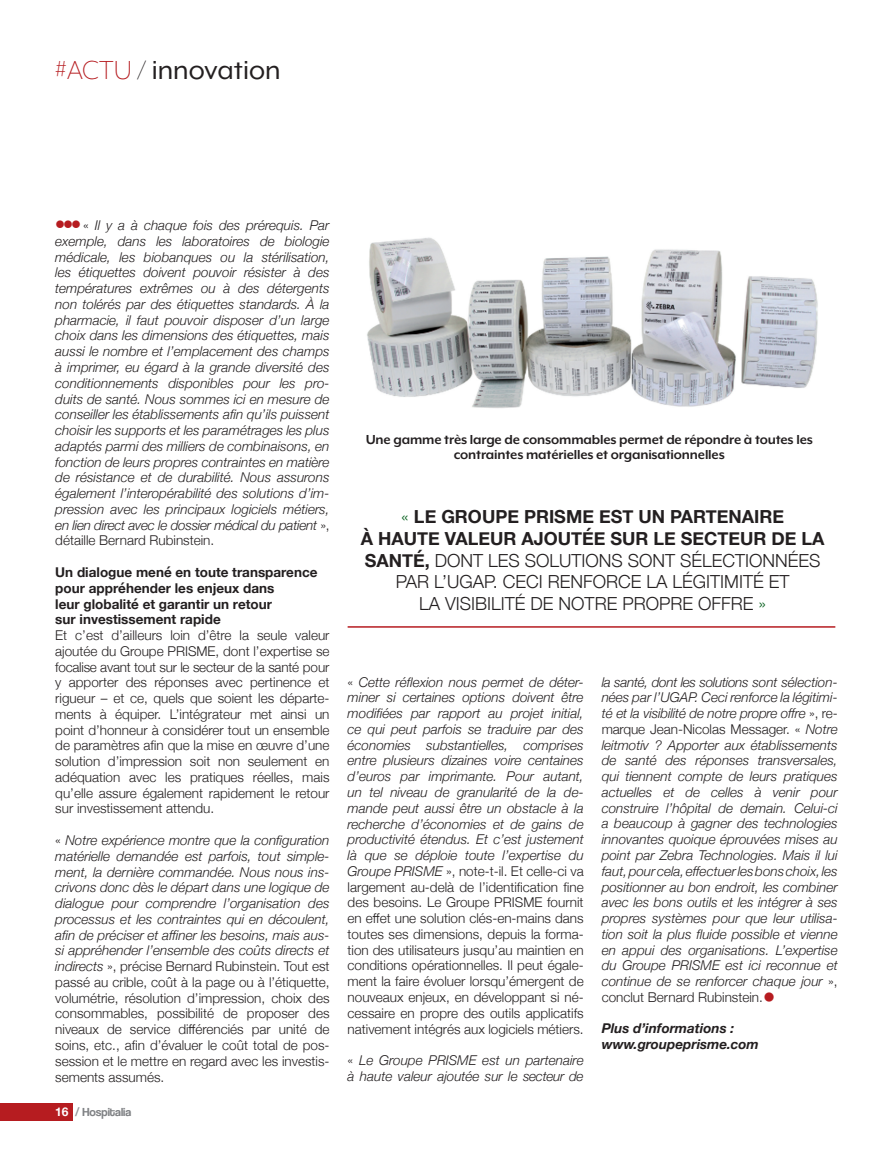
<style>
.page{position:relative;width:893px;height:1149px;background:#fff}
.page>*{position:absolute;margin:0;border:0;box-sizing:border-box;transform-origin:0 0}
.t1{font:30px "Mr Eaves XL Mod OT";color:#231f20}
.t2{font:300 18px/21.6px "Helvetica Neue";color:#231f20;text-align:center}
.t3{font:700 15px/15px "Mr Eaves XL Mod OT";letter-spacing:-.01em;color:#231f20;text-align:center}
.t4{font:italic 300 13.5px/15.8px "Helvetica Neue";color:#231f20;text-align:justify}
.t5{font:300 13.5px/15.8px "Helvetica Neue";color:#231f20;text-align:justify}
.t6{font:700 13.5px/15.8px "Helvetica Neue";color:#231f20}
.t7{font:italic 700 13.5px/15.8px "Helvetica Neue";color:#231f20}
.t8{font:12px "Coolvetica Rg";color:#808285}
.s1{font-weight:300;color:#b61c20}
.s2{font-weight:300}
.s3{font-style:normal}
.s4{font-family:"Helvetica Neue";font-weight:700;color:#fff}
.s5{font-family:"Helvetica Neue";font-weight:700;color:#939598}
.s6{color:#106626}
.s7{font-weight:700}
.s8{font-style:normal;font-size:25.5px;color:#b61c20}
</style>
<div class="page">
<div style="left:0;top:1103px;width:72px;height:17px;background:#b61c20"></div>
<img style="left:367px;top:237px;width:451px;height:171px">
<hr style="left:348px;top:626px;width:487px;height:1px;background:#b61c20">
<h1 class="t1" style="left:55px;top:55px;width:227px"><span class="s1">#ACTU</span> <span class="s2">/</span> innovation</h1>
<p class="t4" style="left:55px;top:216px;width:276px;text-indent:28px"><span class="s3">«</span> Il y a à chaque fois des prérequis. Par exemple, dans les laboratoires de biologie médicale, les biobanques ou la stérilisation, les étiquettes doivent pouvoir résister à des températures extrêmes ou à des détergents non tolérés par des étiquettes standards. À la pharmacie, il faut pouvoir disposer d’un large choix dans les dimensions des étiquettes, mais aussi le nombre et l’emplacement des champs à imprimer, eu égard à la grande diversité des conditionnements disponibles pour les pro&shy;duits de santé. Nous sommes ici en mesure de conseiller les établissements afin qu’ils puissent choisir les supports et les paramétrages les plus adaptés parmi des milliers de combinaisons, en fonction de leurs propres contraintes en matière de résistance et de durabilité. Nous assurons également l’interopérabilité des solutions d’im&shy;pression avec les principaux logiciels métiers, en lien direct avec le dossier médical du patient <span class="s3">», détaille Bernard Rubinstein.</span></p>
<p class="t6" style="left:55px;top:564px;width:264px">Un dialogue mené en toute transparence pour appréhender les enjeux dans<br>leur globalité et garantir un retour<br>sur investissement rapide</p>
<p class="t5" style="left:55px;top:626px;width:276px">Et c’est d’ailleurs loin d’être la seule valeur ajoutée du Groupe PRISME, dont l’expertise se focalise avant tout sur le secteur de la santé pour y apporter des réponses avec pertinence et rigueur – et ce, quels que soient les départe&shy;ments à équiper. L’intégrateur met ainsi un point d’honneur à considérer tout un ensemble de paramètres afin que la mise en œuvre d’une solution d’impression soit non seulement en adéquation avec les pratiques réelles, mais qu’elle assure également rapidement le retour sur investissement attendu.</p>
<p class="t4" style="left:55px;top:831px;width:276px"><span class="s3">«</span> Notre expérience montre que la configuration matérielle demandée est parfois, tout simple&shy;ment, la dernière commandée. Nous nous ins&shy;crivons donc dès le départ dans une logique de dialogue pour comprendre l’organisation des processus et les contraintes qui en découlent, afin de préciser et affiner les besoins, mais aus&shy;si appréhender l’ensemble des coûts directs et indirects <span class="s3">», précise Bernard Rubinstein. Tout est passé au crible, coût à la page ou à l’étiquette, volumétrie, résolution d’impression, choix des consommables, possibilité de proposer des niveaux de service différenciés par unité de soins, etc., afin d’évaluer le coût total de pos&shy;session et le mettre en regard avec les investis&shy;sements assumés.</span></p>
<p class="t8" style="left:55px;top:1104px;width:77px"><span class="s4">16</span> <span class="s5">/</span> Hospitalia</p>
<p class="t3" style="left:366px;top:432px;width:449px">Une gamme très large de consommables permet de répondre à toutes les contraintes matérielles et organisationnelles</p>
<h2 class="t2" style="left:361px;top:504px;width:465px"><span class="s6">«</span> <span class="s7">LE GROUPE PRISME EST UN PARTENAIRE<br>À HAUTE VALEUR AJOUTÉE SUR LE SECTEUR DE LA SANTÉ,</span> DONT LES SOLUTIONS SONT SÉLECTIONNÉES PAR L’UGAP. CECI RENFORCE LA LÉGITIMITÉ ET<br>LA VISIBILITÉ DE NOTRE PROPRE OFFRE <span class="s6">»</span></h2>
<p class="t4" style="left:348px;top:672px;width:238px"><span class="s3">«</span> Cette réflexion nous permet de déter&shy;miner si certaines options doivent être modifiées par rapport au projet initial, ce qui peut parfois se traduire par des économies substantielles, comprises entre plusieurs dizaines voire centaines d’euros par imprimante. Pour autant, un tel niveau de granularité de la de&shy;mande peut aussi être un obstacle à la recherche d’économies et de gains de productivité étendus. Et c’est justement là que se déploie toute l’expertise du Groupe PRISME <span class="s3">», note-t-il. Et celle-ci va largement au-delà de l’identification fine des besoins. Le Groupe PRISME fournit en effet une solution clés-en-mains dans toutes ses dimensions, depuis la forma&shy;tion des utilisateurs jusqu’au maintien en conditions opérationnelles. Il peut égale&shy;ment la faire évoluer lorsqu’émergent de nouveaux enjeux, en développant si né&shy;cessaire en propre des outils applicatifs nativement intégrés aux logiciels métiers.</span></p>
<p class="t4" style="left:348px;top:1051px;width:238px"><span class="s3">«</span> Le Groupe PRISME est un partenaire à haute valeur ajoutée sur le secteur de</p>
<p class="t4" style="left:602px;top:672px;width:238px">la santé, dont les solutions sont sélection&shy;nées par l’UGAP. Ceci renforce la légitimi&shy;té et la visibilité de notre propre offre <span class="s3">», re&shy;marque Jean-Nicolas Messager. «</span> Notre leitmotiv ? Apporter aux établissements de santé des réponses transversales, qui tiennent compte de leurs pratiques actuelles et de celles à venir pour construire l’hôpital de demain. Celui-ci a beaucoup à gagner des technologies innovantes quoique éprouvées mises au point par Zebra Technologies. Mais il lui faut, pour cela, effectuer les bons choix, les positionner au bon endroit, les combiner avec les bons outils et les intégrer à ses propres systèmes pour que leur utilisa&shy;tion soit la plus fluide possible et vienne en appui des organisations. L’expertise du Groupe PRISME est ici reconnue et continue de se renforcer chaque jour <span class="s3">», conclut Bernard Rubinstein.</span><span class="s8">•</span></p>
<p class="t7" style="left:602px;top:1020px;width:159px">Plus d’informations : www.groupeprisme.com</p>
</div>
